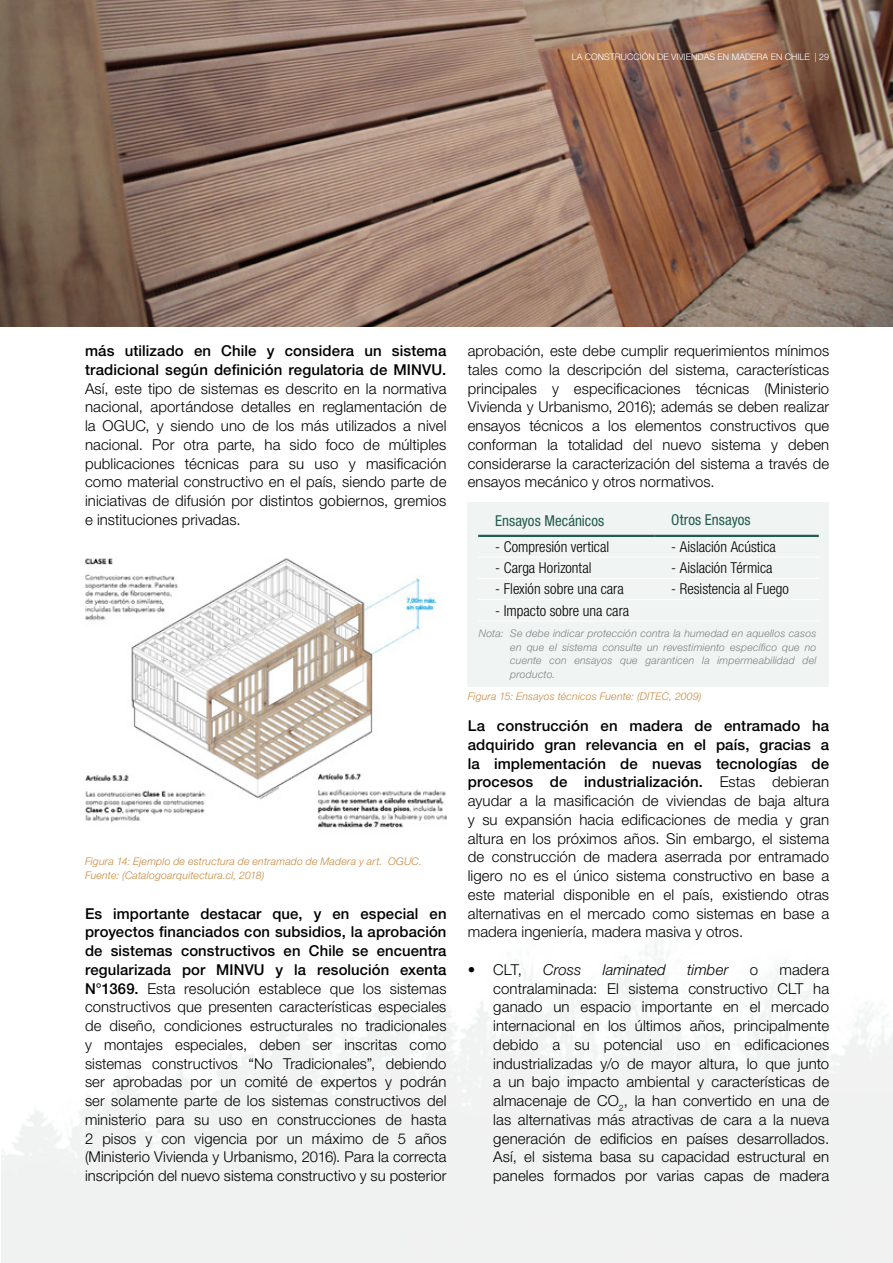
<style>
.page{position:relative;width:893px;height:1263px;background:#fff}
.page>*{position:absolute;margin:0;border:0;box-sizing:border-box;transform-origin:0 0}
.t1{font:300 15px/18.8px "Helvetica Neue LT Std";letter-spacing:.005em;color:#000;text-align:justify}
.t2{font:300 condensed 15px "Helvetica Neue LT Std";color:#000}
.t3{font:500 15px/18.8px "Helvetica Neue LT Std";letter-spacing:.005em;color:#000}
.t4{font:condensed 15px "Helvetica Neue LT Std";letter-spacing:.005em;color:#235b4e}
.t5{font:italic 300 15px "Helvetica Neue LT Std";letter-spacing:.005em;color:#000}
.t6{font:italic 300 10.5px/13.5px "Helvetica Neue LT Std";letter-spacing:.02em;color:#808285;text-align:justify}
.t7{font:italic 300 10.5px/13.5px "Helvetica Neue LT Std";letter-spacing:.02em;color:#c7893e}
.t8{font:300 9px "Helvetica Neue LT Std";color:#fff}
.s1{font-weight:500}
</style>
<div class="page">
<div style="left:468px;top:502px;width:361px;height:185px;background:#f0f4f3"></div>
<img style="left:85px;top:558px;width:362px;height:270px">
<hr style="left:478px;top:557px;width:176px;height:1px;background:#fff">
<hr style="left:654px;top:557px;width:165px;height:1px;background:#fff">
<hr style="left:478px;top:578px;width:176px;height:1px;background:#fff">
<hr style="left:654px;top:578px;width:165px;height:1px;background:#fff">
<hr style="left:478px;top:599px;width:176px;height:1px;background:#fff">
<hr style="left:654px;top:599px;width:165px;height:1px;background:#fff">
<hr style="left:478px;top:620px;width:176px;height:1px;background:#fff">
<hr style="left:654px;top:620px;width:165px;height:1px;background:#fff">
<hr style="left:478px;top:535px;width:176px;height:2px;background:#235b4e">
<hr style="left:654px;top:535px;width:165px;height:2px;background:#235b4e">
<img style="left:0;top:0;width:893px;height:327px">
<p class="t8" style="left:572px;top:51px;width:259px">LA CONSTRUCCIÓN DE VIVIENDAS EN MADERA EN CHILE | 29</p>
<p class="t3" style="left:85px;top:341px;width:363px">más utilizado en Chile y considera un sistema tradicional según definición regulatoria de MINVU.</p>
<p class="t1" style="left:85px;top:379px;width:363px">Así, este tipo de sistemas es descrito en la normativa nacional, aportándose detalles en reglamentación de la OGUC, y siendo uno de los más utilizados a nivel nacional. Por otra parte, ha sido foco de múltiples publicaciones técnicas para su uso y masificación como material constructivo en el país, siendo parte de iniciativas de difusión por distintos gobiernos, gremios e instituciones privadas.</p>
<p class="t7" style="left:85px;top:855px;width:338px">Figura 14: Ejemplo de estructura de entramado de Madera y art. OGUC.<br>Fuente: (Catalogoarquitectura.cl, 2018)</p>
<p class="t1" style="left:85px;top:904px;width:363px"><span class="s1">Es importante destacar que, y en especial en proyectos financiados con subsidios, la aprobación de sistemas constructivos en Chile se encuentra regularizada por MINVU y la resolución exenta N°1369.</span> Esta resolución establece que los sistemas constructivos que presenten características especiales de diseño, condiciones estructurales no tradicionales y montajes especiales, deben ser inscritas como sistemas constructivos “No Tradicionales”, debiendo ser aprobadas por un comité de expertos y podrán ser solamente parte de los sistemas constructivos del ministerio para su uso en construcciones de hasta 2 pisos y con vigencia por un máximo de 5 años (Ministerio Vivienda y Urbanismo, 2016). Para la correcta inscripción del nuevo sistema constructivo y su posterior</p>
<p class="t1" style="left:468px;top:341px;width:363px">aprobación, este debe cumplir requerimientos mínimos tales como la descripción del sistema, características principales y especificaciones técnicas (Ministerio Vivienda y Urbanismo, 2016); además se deben realizar ensayos técnicos a los elementos constructivos que conforman la totalidad del nuevo sistema y deben considerarse la caracterización del sistema a través de ensayos mecánico y otros normativos.</p>
<p class="t4" style="left:495px;top:512px;width:111px">Ensayos Mecánicos</p>
<p class="t4" style="left:671px;top:511px;width:81px">Otros Ensayos</p>
<p class="t2" style="left:495px;top:538px;width:116px">- Compresión vertical</p>
<p class="t2" style="left:671px;top:538px;width:106px">- Aislación Acústica</p>
<p class="t2" style="left:495px;top:559px;width:98px">- Carga Horizontal</p>
<p class="t2" style="left:671px;top:559px;width:103px">- Aislación Térmica</p>
<p class="t2" style="left:495px;top:580px;width:130px">- Flexión sobre una cara</p>
<p class="t2" style="left:671px;top:580px;width:119px">- Resistencia al Fuego</p>
<p class="t2" style="left:495px;top:602px;width:136px">- Impacto sobre una cara</p>
<p class="t6" style="left:510px;top:627px;width:308px;text-indent:-32px">Nota: Se debe indicar protección contra la humedad en aquellos casos en que el sistema consulte un revestimiento específico que no cuente con ensayos que garanticen la impermeabilidad del producto.</p>
<p class="t7" style="left:468px;top:689px;width:235px">Figura 15: Ensayos técnicos Fuente: (DITEC, 2009)</p>
<p class="t1" style="left:468px;top:716px;width:363px"><span class="s1">La construcción en madera de entramado ha adquirido gran relevancia en el país, gracias a la implementación de nuevas tecnologías de procesos de industrialización.</span> Estas debieran ayudar a la masificación de viviendas de baja altura y su expansión hacia edificaciones de media y gran altura en los próximos años. Sin embargo, el sistema de construcción de madera aserrada por entramado ligero no es el único sistema constructivo en base a este material disponible en el país, existiendo otras alternativas en el mercado como sistemas en base a madera ingeniería, madera masiva y otros.</p>
<p class="t1" style="left:468px;top:960px;width:56px">• CLT,</p>
<p class="t5" style="left:543px;top:961px;width:40px">Cross</p>
<p class="t5" style="left:603px;top:961px;width:64px">laminated</p>
<p class="t5" style="left:687px;top:961px;width:43px">timber</p>
<p class="t1" style="left:750px;top:960px;width:10px">o</p>
<p class="t1" style="left:493px;top:960px;width:337px;text-indent:286px">madera contralaminada: El sistema constructivo CLT ha ganado un espacio importante en el mercado internacional en los últimos años, principalmente debido a su potencial uso en edificaciones industrializadas y/o de mayor altura, lo que junto a un bajo impacto ambiental y características de almacenaje de CO<sub>2</sub>, la han convertido en una de las alternativas más atractivas de cara a la nueva generación de edificios en países desarrollados.<br>Así, el sistema basa su capacidad estructural en paneles formados por varias capas de madera</p>
</div>
